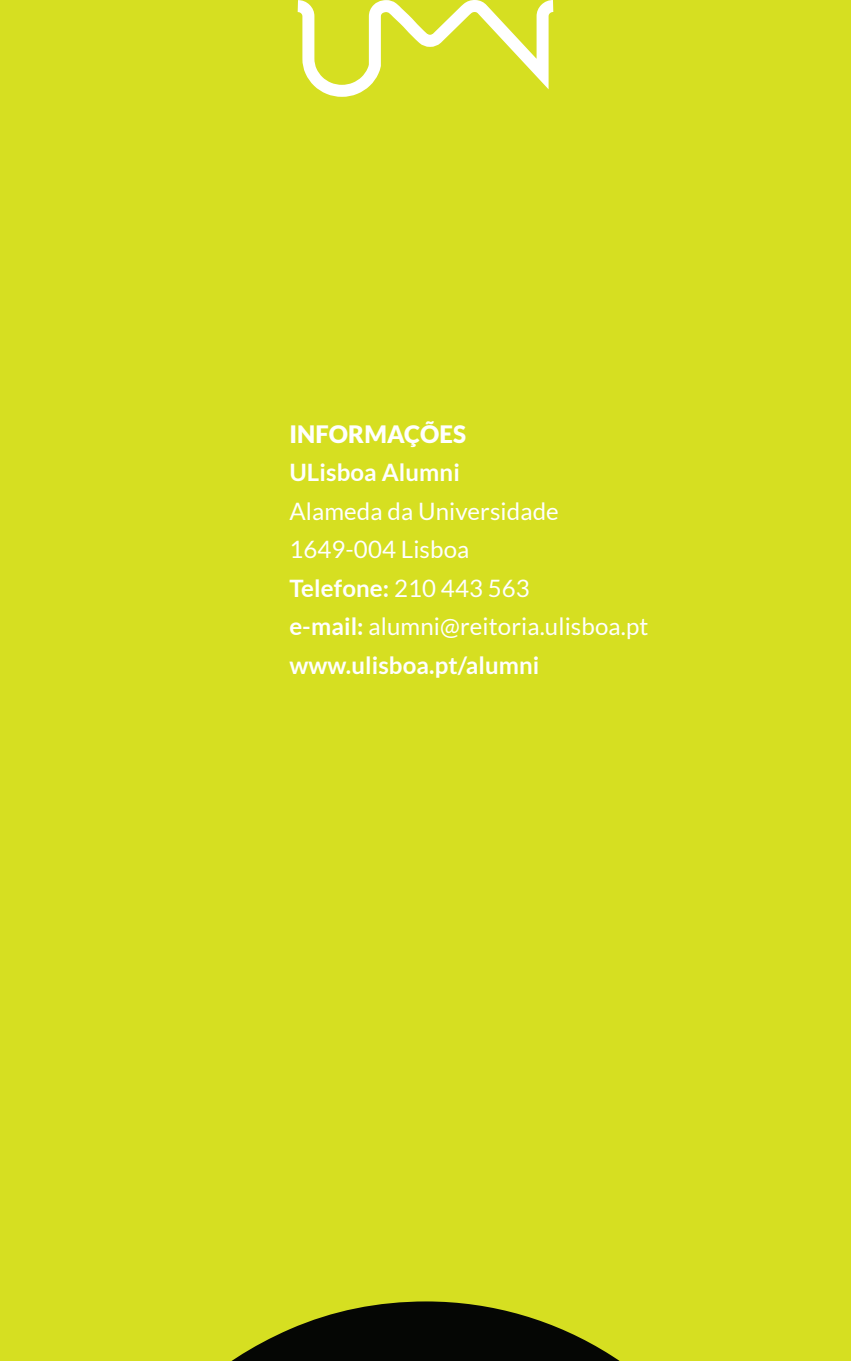
<style>
.page{position:relative;width:851px;height:1361px;background:#fff}
.page>*{position:absolute;margin:0;border:0;box-sizing:border-box;transform-origin:0 0}
.t1{font:24px/38.4px "Lato";letter-spacing:.005em;color:#fff}
.t2{font:700 24px "Lato";letter-spacing:.005em;color:#fff}
.t3{font:900 24px "Lato";letter-spacing:.005em;color:#fff}
.s1{font-weight:700}
</style>
<div class="page">
<div style="left:0;top:0;width:850px;height:1361px;background:#d6df21"></div>
<svg style="left:297px;top:0;width:257px;height:97px"></svg>
<svg style="left:231px;top:1301px;width:389px;height:60px"></svg>
<p class="t3" style="left:289px;top:420px;width:178px">INFORMAÇÕES</p>
<p class="t2" style="left:289px;top:458px;width:172px">ULisboa Alumni</p>
<p class="t1" style="left:289px;top:491px;width:360px">Alameda da Universidade<br>1649-004 Lisboa<br><span class="s1">Telefone:</span> 210 443 563<br><span class="s1">e-mail:</span> alumni@reitoria.ulisboa.pt <span class="s1">www.ulisboa.pt/alumni</span></p>
</div>
